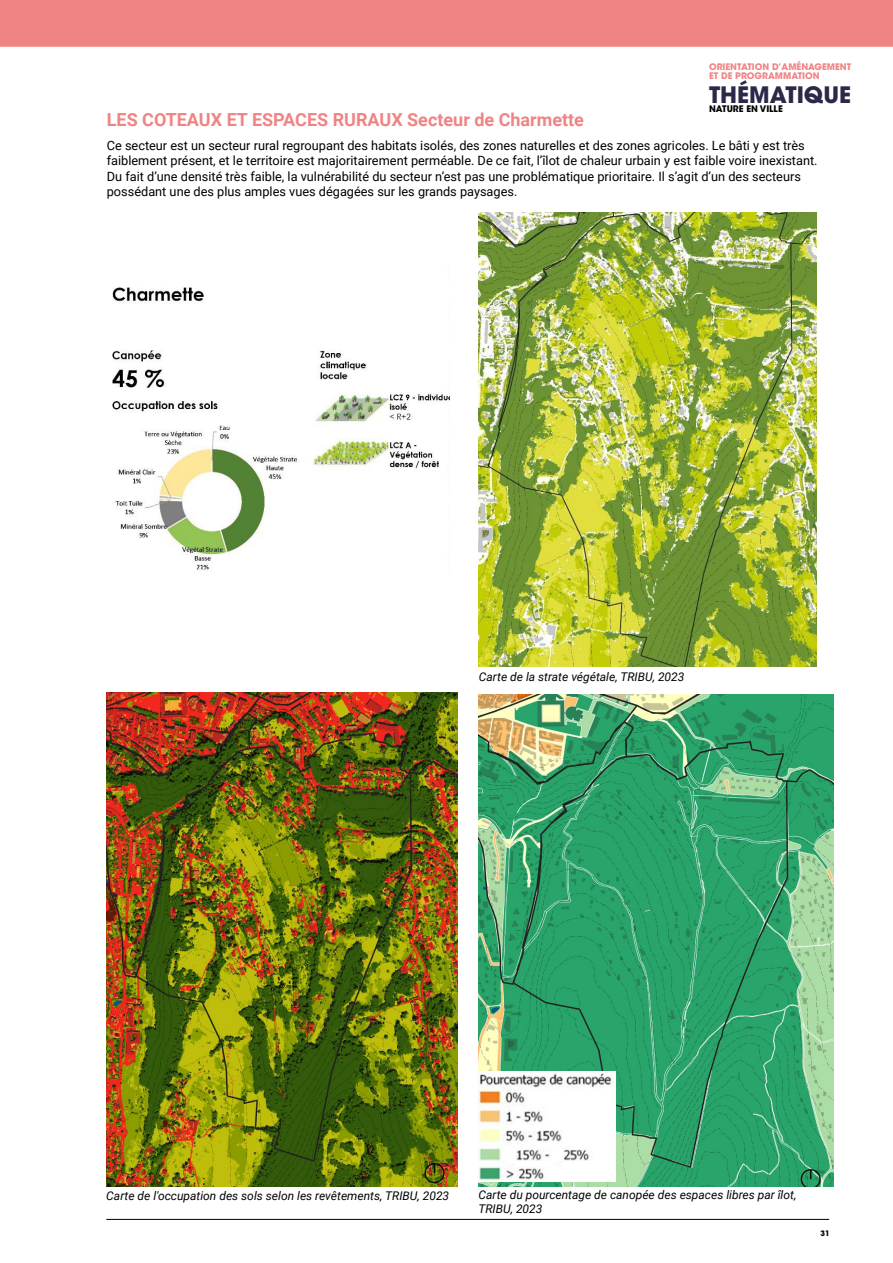
<style>
.page{position:relative;width:893px;height:1263px;background:#fff}
.page>*{position:absolute;margin:0;border:0;box-sizing:border-box;transform-origin:0 0}
.t1{font:700 22.5px "ITC Avant Garde Std";color:#2a2949}
.INTER_2{font:700 18px "Roboto";color:#f08485}
.INTER_2-2{font:12.75px/15.3px "Roboto";color:#000}
.INTER_2-3{font:italic 12px/14.4px "Roboto";color:#020203}
.t2{font:700 9px/9px "ITC Avant Garde Std";color:#f08485}
.t3{font:700 9px "ITC Avant Garde Std";color:#000}
.t4{font:700 7.5px "ITC Avant Garde Std";color:#000}
</style>
<div class="page">
<div style="left:0;top:0;width:893px;height:47px;background:#f08485"></div>
<hr style="left:106px;top:1219px;width:723px;height:1px;background:#000">
<img style="left:113px;top:287px;width:336px;height:283px">
<img style="left:478px;top:213px;width:338px;height:454px">
<img style="left:479px;top:695px;width:355px;height:491px">
<img style="left:106px;top:692px;width:352px;height:494px">
<img style="left:477px;top:1071px;width:138px;height:111px">
<p class="t2" style="left:709px;top:63px;width:144px">ORIENTATION D’AMÉNAGEMENT<br>ET DE PROGRAMMATION</p>
<h1 class="t1" style="left:709px;top:80px;width:143px">THÉMATIQUE</h1>
<p class="t3" style="left:709px;top:102px;width:75px">NATURE EN VILLE</p>
<p class="INTER_2" style="left:107px;top:107px;width:479px">LES COTEAUX ET ESPACES RURAUX Secteur de Charmette</p>
<p class="INTER_2-2" style="left:107px;top:137px;width:712px">Ce secteur est un secteur rural regroupant des habitats isolés, des zones naturelles et des zones agricoles. Le bâti y est très faiblement présent, et le territoire est majoritairement perméable. De ce fait, l’îlot de chaleur urbain y est faible voire inexistant.<br>Du fait d’une densité très faible, la vulnérabilité du secteur n’est pas une problématique prioritaire. Il s’agit d’un des secteurs possédant une des plus amples vues dégagées sur les grands paysages.</p>
<p class="INTER_2-3" style="left:479px;top:669px;width:207px">Carte de la strate végétale, TRIBU, 2023</p>
<p class="INTER_2-3" style="left:106px;top:1188px;width:344px">Carte de l'occupation des sols selon les revêtements, TRIBU, 2023</p>
<p class="INTER_2-3" style="left:478px;top:1187px;width:319px">Carte du pourcentage de canopée des espaces libres par îlot,<br>TRIBU, 2023</p>
<p class="t4" style="left:820px;top:1228px;width:11px">31</p>
</div>
